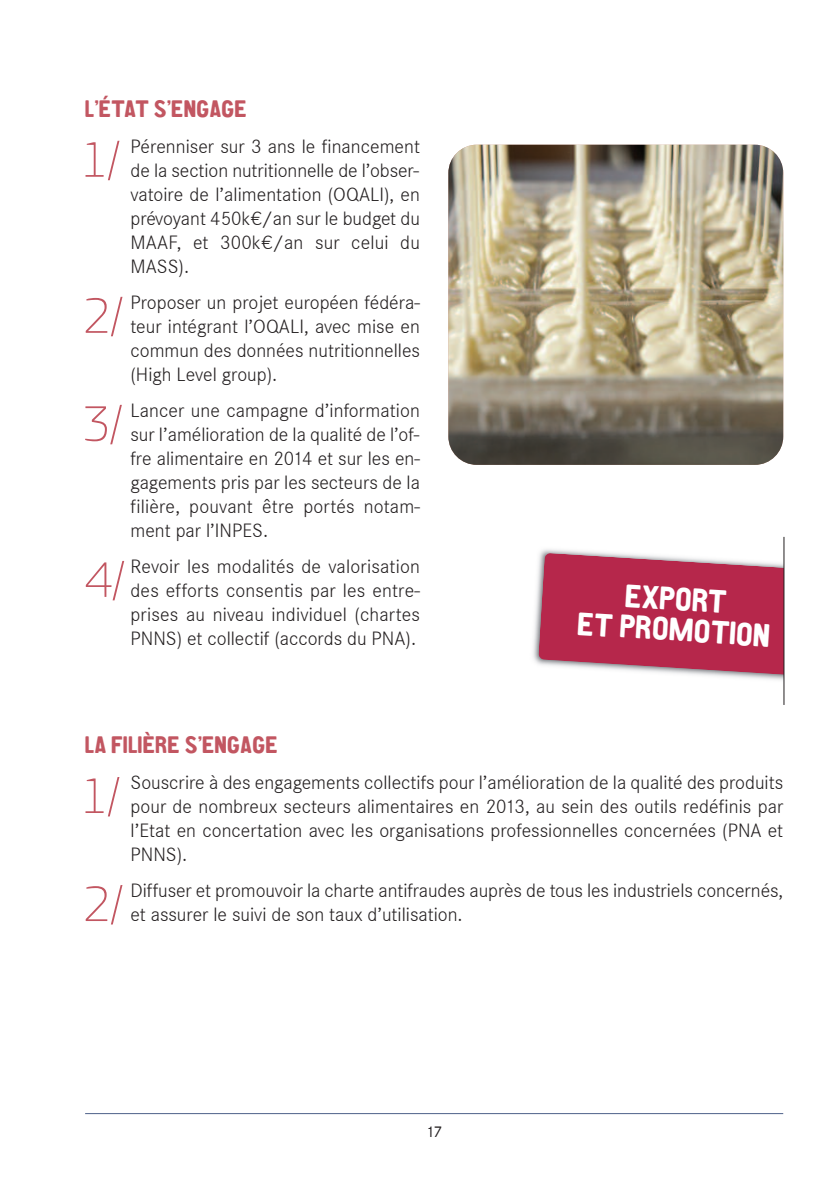
<style>
.page{position:relative;width:840px;height:1191px;background:#fff}
.page>*{position:absolute;margin:0;border:0;box-sizing:border-box;transform-origin:0 0}
.t1{font:100 52px/108px "PF Square Sans Pro";color:#c25661}
.t2{font:32.6px/30.6px "CA Aires Pro";color:#fff;text-align:center}
.t3{font:24px "CA Aires Pro";color:#c25661}
.t4{font:300 20px/24px "Corporate S";color:#231f20;text-align:justify}
.t5{font:16px "Corporate S";color:#231f20}
</style>
<div class="page">
<hr style="left:85px;top:1113px;width:697px;height:1px;background:#4e6189">
<img style="left:448px;top:145px;width:334px;height:320px;border-radius:28px">
<img style="left:533px;top:549px;width:252px;height:156px">
<svg style="left:538px;top:553px;width:245px;height:123px;background:#bc4462"></svg>
<div style="left:783px;top:490px;width:54px;height:214px;background:#fff"></div>
<hr style="left:783px;top:537px;width:1px;height:168px;background:#231f20">
<p class="t3" style="left:85px;top:100px;width:164px">L’ÉTAT S’ENGAGE</p>
<p class="t4" style="left:130px;top:134px;width:291px">Pérenniser sur 3 ans le financement de la section nutritionnelle de l’obser&shy;vatoire de l’alimentation (OQALI), en prévoyant 450k€/an sur le budget du MAAF, et 300k€/an sur celui du MASS).</p>
<p class="t4" style="left:130px;top:290px;width:291px">Proposer un projet européen fédéra&shy;teur intégrant l’OQALI, avec mise en commun des données nutritionnelles (High Level group).</p>
<p class="t4" style="left:130px;top:398px;width:291px">Lancer une campagne d’information sur l’amélioration de la qualité de l’of&shy;fre alimentaire en 2014 et sur les en&shy;gagements pris par les secteurs de la filière, pouvant être portés notam&shy;ment par l’INPES.</p>
<p class="t4" style="left:130px;top:554px;width:291px">Revoir les modalités de valorisation des efforts consentis par les entre&shy;prises au niveau individuel (chartes PNNS) et collectif (accords du PNA).</p>
<h1 class="t1" style="left:80px;top:110px;width:41px">1/</h1>
<h1 class="t1" style="left:82px;top:266px;width:42px">2/<br>3/</h1>
<h1 class="t1" style="left:85px;top:530px;width:41px">4/</h1>
<h2 class="t2" style="left:580px;top:580px;width:195px;rotate:4deg">EXPORT<br>ET PROMOTION</h2>
<p class="t3" style="left:85px;top:736px;width:194px">LA FILIÈRE S’ENGAGE</p>
<p class="t4" style="left:130px;top:770px;width:653px">Souscrire à des engagements collectifs pour l’amélioration de la qualité des produits pour de nombreux secteurs alimentaires en 2013, au sein des outils redéfinis par l’Etat en concertation avec les organisations professionnelles concernées (PNA et PNNS).</p>
<p class="t4" style="left:130px;top:878px;width:653px">Diffuser et promouvoir la charte antifraudes auprès de tous les industriels concernés, et assurer le suivi de son taux d’utilisation.</p>
<h1 class="t1" style="left:80px;top:746px;width:44px">1/<br>2/</h1>
<p class="t5" style="left:426px;top:1122px;width:18px">17</p>
</div>
